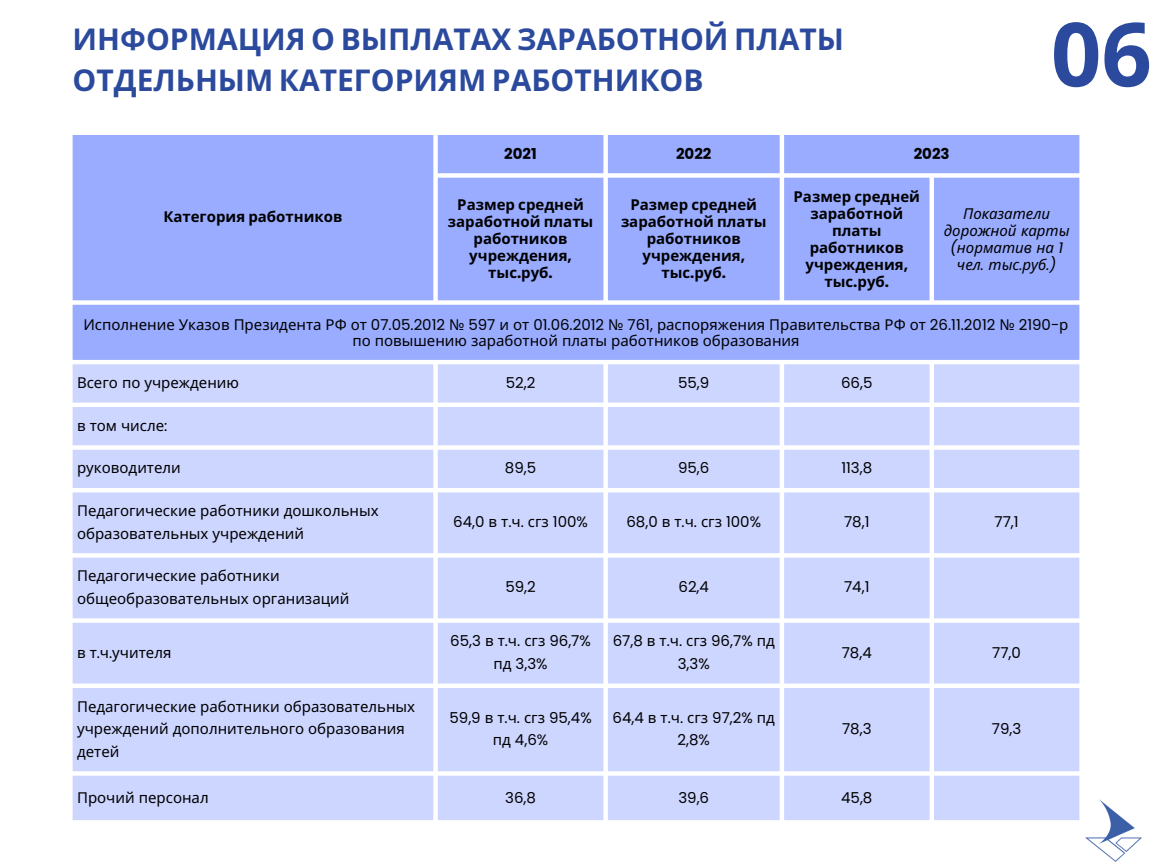
<style>
.page{position:relative;width:1152px;height:864px;background:#fff}
.page>*{position:absolute;margin:0;border:0;box-sizing:border-box;transform-origin:0 0}
.t1{font:700 88.65px "Open Sans";color:#2b4a9d}
.t2{font:700 30px/41.7px "Noto Sans";color:#2b4a9d}
.t3{font:15px/22.5px "Noto Sans";color:#000}
.t4{font:15px/22.5px "Poppins";color:#000;text-align:center}
.t5{font:700 15px/16.8px "Noto Sans";color:#000;text-align:center}
.t6{font:italic 15px/16.8px "Noto Sans";color:#000;text-align:center}
.t7{font:700 15px "Poppins";color:#000}
.s1{font-family:"Poppins"}
.s2{font-family:"Noto Sans"}
</style>
<div class="page">
<div style="left:73px;top:135px;width:1006px;height:225px;background:#99acff"></div>
<svg style="left:73px;top:364px;width:1006px;height:456px;background:#d1d9ff"></svg>
<img style="left:1051px;top:798px;width:91px;height:64px">
<h1 class="t2" style="left:73px;top:17px;width:773px">ИНФОРМАЦИЯ О ВЫПЛАТАХ ЗАРАБОТНОЙ ПЛАТЫ<br>ОТДЕЛЬНЫМ КАТЕГОРИЯМ РАБОТНИКОВ</h1>
<p class="t1" style="left:1051px;top:-8px;width:102px">06</p>
<p class="t5" style="left:163px;top:207px;width:181px">Категория работников</p>
<p class="t7" style="left:504px;top:143px;width:34px">2021</p>
<p class="t7" style="left:676px;top:143px;width:37px">2022</p>
<p class="t7" style="left:914px;top:143px;width:37px">2023</p>
<p class="t5" style="left:448px;top:196px;width:147px">Размер средней заработной платы работников учреждения<span class="s1">, </span>тыс<span class="s1">.</span>руб<span class="s1">.</span></p>
<p class="t5" style="left:621px;top:196px;width:147px">Размер средней заработной платы работников учреждения<span class="s1">, </span>тыс<span class="s1">.</span>руб<span class="s1">.</span></p>
<p class="t5" style="left:794px;top:188px;width:128px">Размер средней заработной платы работников учреждения<span class="s1">, </span>тыс<span class="s1">.</span>руб<span class="s1">.</span></p>
<p class="t6" style="left:944px;top:205px;width:127px">Показатели дорожной карты <span class="s1">(</span>норматив на <span class="s1">1 </span>чел<span class="s1">.</span> тыс<span class="s1">.</span>руб<span class="s1">.)</span></p>
<p class="t3" style="left:83px;top:315px;width:987px;line-height:16.8px;text-align:center">Исполнение Указов Президента РФ от <span class="s1">07.05.2012</span> № <span class="s1">597</span> и от <span class="s1">01.06.2012</span> № <span class="s1">761,</span> распоряжения Правительства РФ от <span class="s1">26.11.2012</span> № <span class="s1">2190-</span>р по повышению заработной платы работников образования</p>
<p class="t3" style="left:77px;top:371px;width:164px">Всего по учреждению</p>
<p class="t4" style="left:506px;top:371px;width:31px">52,2</p>
<p class="t4" style="left:678px;top:371px;width:33px">55,9</p>
<p class="t4" style="left:841px;top:371px;width:33px">66,5</p>
<p class="t3" style="left:77px;top:414px;width:92px">в том числе<span class="s1">:</span></p>
<p class="t3" style="left:77px;top:456px;width:105px">руководители</p>
<p class="t4" style="left:505px;top:457px;width:33px">89,5</p>
<p class="t4" style="left:678px;top:457px;width:33px">95,6</p>
<p class="t4" style="left:841px;top:457px;width:32px">113,8</p>
<p class="t3" style="left:77px;top:499px;width:303px">Педагогические работники дошкольных образовательных учреждений</p>
<p class="t4" style="left:453px;top:511px;width:136px">64,0 <span class="s2">в т</span>.<span class="s2">ч</span>. <span class="s2">сгз</span> 100%</p>
<p class="t4" style="left:626px;top:511px;width:136px">68,0 <span class="s2">в т</span>.<span class="s2">ч</span>. <span class="s2">сгз</span> 100%</p>
<p class="t4" style="left:844px;top:511px;width:27px">78,1</p>
<p class="t4" style="left:995px;top:511px;width:26px">77,1</p>
<p class="t3" style="left:77px;top:564px;width:274px">Педагогические работники общеобразовательных организаций</p>
<p class="t4" style="left:505px;top:576px;width:32px">59,2</p>
<p class="t4" style="left:679px;top:576px;width:32px">62,4</p>
<p class="t4" style="left:844px;top:576px;width:27px">74,1</p>
<p class="t3" style="left:77px;top:641px;width:96px">в т<span class="s1">.</span>ч<span class="s1">.</span>учителя</p>
<p class="t4" style="left:450px;top:630px;width:142px">65,3 <span class="s2">в т</span>.<span class="s2">ч</span>. <span class="s2">сгз</span> 96,7% <span class="s2">пд</span> 3,3%</p>
<p class="t4" style="left:613px;top:630px;width:164px">67,8 <span class="s2">в т</span>.<span class="s2">ч</span>. <span class="s2">сгз</span> 96,7% <span class="s2">пд<br></span>3,3%</p>
<p class="t4" style="left:842px;top:641px;width:32px">78,4</p>
<p class="t4" style="left:992px;top:641px;width:30px">77,0</p>
<p class="t3" style="left:77px;top:695px;width:340px">Педагогические работники образовательных учреждений дополнительного образования детей</p>
<p class="t4" style="left:449px;top:706px;width:144px">59,9 <span class="s2">в т</span>.<span class="s2">ч</span>. <span class="s2">сгз</span> 95,4% <span class="s2">пд</span> 4,6%</p>
<p class="t4" style="left:613px;top:706px;width:164px">64,4 <span class="s2">в т</span>.<span class="s2">ч</span>. <span class="s2">сгз</span> 97,2% <span class="s2">пд<br></span>2,8%</p>
<p class="t4" style="left:842px;top:718px;width:31px">78,3</p>
<p class="t4" style="left:992px;top:718px;width:31px">79,3</p>
<p class="t3" style="left:77px;top:786px;width:133px">Прочий персонал</p>
<p class="t4" style="left:505px;top:786px;width:32px">36,8</p>
<p class="t4" style="left:678px;top:786px;width:32px">39,6</p>
<p class="t4" style="left:841px;top:786px;width:33px">45,8</p>
</div>
